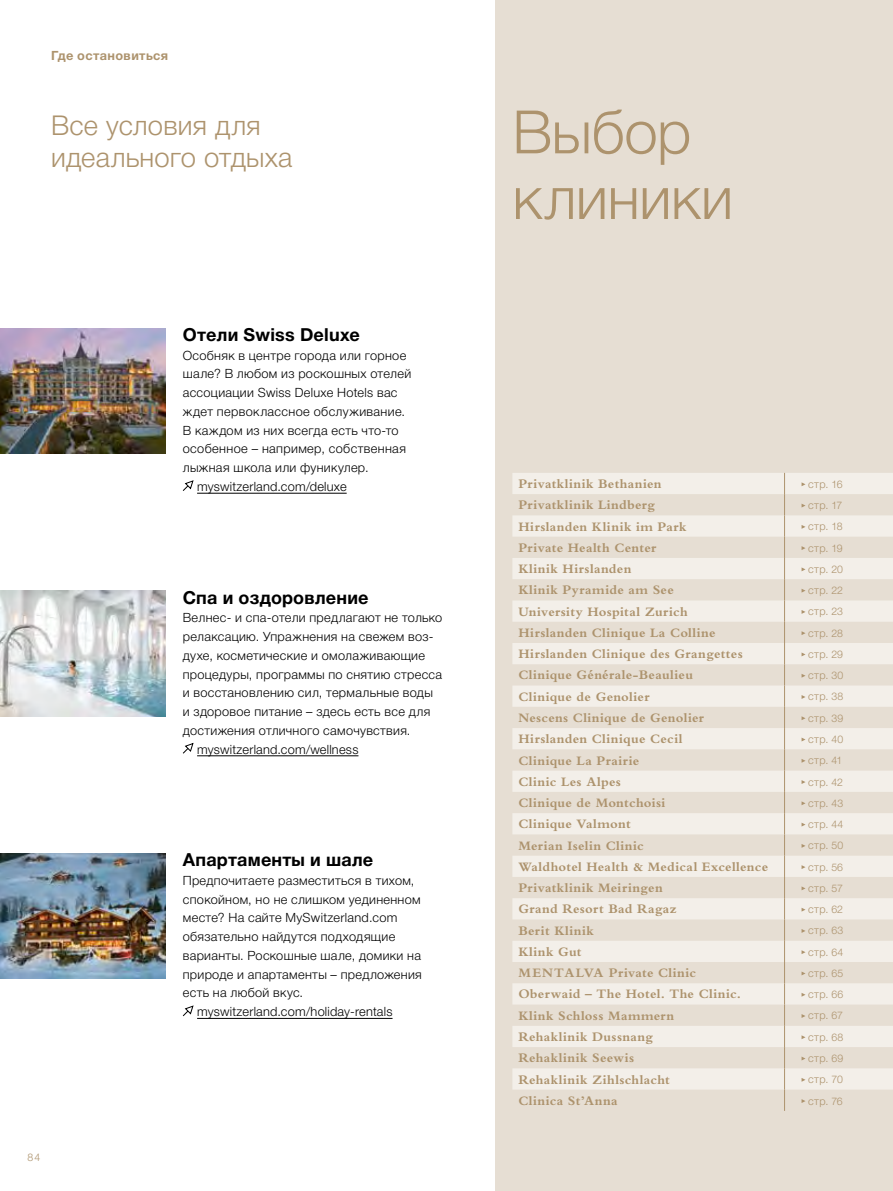
<style>
.page{position:relative;width:893px;height:1191px;background:#fff}
.page>*{position:absolute;margin:0;border:0;box-sizing:border-box;transform-origin:0 0}
.t1{font:300 60px/65.7px "Helvetica Neue LTCYR";letter-spacing:-.01em;color:#ad936d}
.t2{font:300 27.3px/32.8px "Helvetica Neue LTCYR";letter-spacing:.01em;color:#ad936d}
.t3{font:700 18px "Helvetica Neue LTCYR";letter-spacing:.01em;color:#000}
.t4{font:700 13.5px "Bembo Std";letter-spacing:.03em;color:#ad936d}
.t5{font:300 12.75px/18.8px "Helvetica Neue LTCYR";letter-spacing:.025em;color:#000}
.t6{font:300 12.75px "Helvetica Neue LT Std";letter-spacing:.02em;color:#000}
.t7{font:700 12.75px "Helvetica Neue LTCYR";letter-spacing:.03em;color:#ad936d}
.t8{font:300 10.8px "Helvetica Neue LTCYR";letter-spacing:.035em;color:#ad936d}
.t9{font:300 10.5px "Helvetica Neue LT Std";color:#ad936d}
.s1{font-family:"Helvetica Neue LT Std";font-size:10.5px}
</style>
<div class="page">
<div style="left:495px;top:0;width:398px;height:1191px;background:#e6ded3"></div>
<svg style="left:512px;top:473px;width:381px;height:616px;fill:#efeae3"></svg>
<svg style="left:784px;top:473px;width:1px;height:637px"></svg>
<svg style="left:801px;top:482px;width:4px;height:4px"></svg>
<svg style="left:801px;top:503px;width:4px;height:4px"></svg>
<svg style="left:801px;top:525px;width:4px;height:4px"></svg>
<svg style="left:801px;top:546px;width:4px;height:4px"></svg>
<svg style="left:801px;top:567px;width:4px;height:4px"></svg>
<svg style="left:801px;top:588px;width:4px;height:4px"></svg>
<svg style="left:801px;top:610px;width:4px;height:4px"></svg>
<svg style="left:801px;top:631px;width:4px;height:4px"></svg>
<svg style="left:801px;top:652px;width:4px;height:4px"></svg>
<svg style="left:801px;top:674px;width:4px;height:3px"></svg>
<svg style="left:801px;top:695px;width:4px;height:4px"></svg>
<svg style="left:801px;top:716px;width:4px;height:4px"></svg>
<svg style="left:801px;top:737px;width:4px;height:4px"></svg>
<svg style="left:801px;top:759px;width:4px;height:3px"></svg>
<svg style="left:801px;top:780px;width:4px;height:4px"></svg>
<svg style="left:801px;top:801px;width:4px;height:4px"></svg>
<svg style="left:801px;top:822px;width:4px;height:4px"></svg>
<svg style="left:801px;top:844px;width:4px;height:4px"></svg>
<svg style="left:801px;top:865px;width:4px;height:4px"></svg>
<svg style="left:801px;top:886px;width:4px;height:4px"></svg>
<svg style="left:801px;top:907px;width:4px;height:4px"></svg>
<svg style="left:801px;top:929px;width:4px;height:4px"></svg>
<svg style="left:801px;top:950px;width:4px;height:4px"></svg>
<svg style="left:801px;top:971px;width:4px;height:4px"></svg>
<svg style="left:801px;top:992px;width:4px;height:4px"></svg>
<svg style="left:801px;top:1014px;width:4px;height:4px"></svg>
<svg style="left:801px;top:1035px;width:4px;height:4px"></svg>
<svg style="left:801px;top:1056px;width:4px;height:4px"></svg>
<svg style="left:801px;top:1077px;width:4px;height:4px"></svg>
<svg style="left:801px;top:1099px;width:4px;height:4px"></svg>
<hr style="left:197px;top:493px;width:150px;height:1px;background:#000">
<svg style="left:182px;top:480px;width:12px;height:11px"></svg>
<hr style="left:197px;top:755px;width:161px;height:1px;background:#000">
<svg style="left:183px;top:742px;width:11px;height:12px"></svg>
<hr style="left:197px;top:1018px;width:196px;height:1px;background:#000">
<svg style="left:182px;top:1005px;width:12px;height:12px"></svg>
<img style="left:0;top:328px;width:166px;height:125px">
<img style="left:0;top:590px;width:166px;height:126px">
<img style="left:0;top:853px;width:166px;height:125px">
<p class="t7" style="left:51px;top:48px;width:119px">Где остановиться</p>
<h2 class="t2" style="left:51px;top:109px;width:243px">Все условия для идеального отдыха</h2>
<h1 class="t1" style="left:512px;top:100px;width:222px">Выбор клиники</h1>
<p class="t9" style="left:28px;top:1151px;width:14px">84</p>
<h3 class="t3" style="left:183px;top:325px;width:178px">Отели Swiss Deluxe</h3>
<p class="t5" style="left:183px;top:346px;width:230px">Особняк в центре города или горное шале? В любом из роскошных отелей ассоциации Swiss Deluxe Hotels вас ждет первоклассное обслуживание.<br>В каждом из них всегда есть что-то особенное – например, собственная лыжная школа или фуникулер.</p>
<p class="t6" style="left:197px;top:478px;width:151px">myswitzerland.com/deluxe</p>
<h3 class="t3" style="left:183px;top:587px;width:187px">Спа и оздоровление</h3>
<p class="t5" style="left:183px;top:608px;width:261px">Велнес- и спа-отели предлагают не только релаксацию. Упражнения на свежем воз&shy;духе, косметические и омолаживающие процедуры, программы по снятию стресса и восстановлению сил, термальные воды и здоровое питание – здесь есть все для достижения отличного самочувствия.</p>
<p class="t6" style="left:197px;top:741px;width:163px">myswitzerland.com/wellness</p>
<h3 class="t3" style="left:183px;top:850px;width:192px">Апартаменты и шале</h3>
<p class="t5" style="left:183px;top:871px;width:240px">Предпочитаете разместиться в тихом, спокойном, но не слишком уединенном месте? На сайте MySwitzerland.com обязательно найдутся подходящие варианты. Роскошные шале, домики на природе и апартаменты – предложения есть на любой вкус.</p>
<p class="t6" style="left:197px;top:1003px;width:197px">myswitzerland.com/holiday-rentals</p>
<p class="t4" style="left:518px;top:476px;width:145px">Privatklinik Bethanien</p>
<p class="t8" style="left:808px;top:478px;width:36px">стр. <span class="s1">16</span></p>
<p class="t4" style="left:518px;top:497px;width:138px">Privatklinik Lindberg</p>
<p class="t8" style="left:808px;top:499px;width:36px">стр. <span class="s1">17</span></p>
<p class="t4" style="left:518px;top:519px;width:170px">Hirslanden Klinik im Park</p>
<p class="t8" style="left:808px;top:520px;width:36px">стр. <span class="s1">18</span></p>
<p class="t4" style="left:518px;top:540px;width:140px">Private Health Center</p>
<p class="t8" style="left:808px;top:542px;width:36px">стр. <span class="s1">19</span></p>
<p class="t4" style="left:518px;top:561px;width:115px">Klinik Hirslanden</p>
<p class="t8" style="left:808px;top:563px;width:36px">стр. <span class="s1">20</span></p>
<p class="t4" style="left:518px;top:582px;width:157px">Klinik Pyramide am See</p>
<p class="t8" style="left:808px;top:584px;width:36px">стр. <span class="s1">22</span></p>
<p class="t4" style="left:518px;top:604px;width:171px">University Hospital Zurich</p>
<p class="t8" style="left:808px;top:605px;width:36px">стр. <span class="s1">23</span></p>
<p class="t4" style="left:518px;top:625px;width:199px">Hirslanden Clinique La Colline</p>
<p class="t8" style="left:808px;top:627px;width:36px">стр. <span class="s1">28</span></p>
<p class="t4" style="left:518px;top:646px;width:226px">Hirslanden Clinique des Grangettes</p>
<p class="t8" style="left:808px;top:648px;width:36px">стр. <span class="s1">29</span></p>
<p class="t4" style="left:518px;top:667px;width:176px">Clinique Générale-Beaulieu</p>
<p class="t8" style="left:808px;top:669px;width:37px">стр. <span class="s1">30</span></p>
<p class="t4" style="left:518px;top:689px;width:133px">Clinique de Genolier</p>
<p class="t8" style="left:808px;top:690px;width:37px">стр. <span class="s1">38</span></p>
<p class="t4" style="left:518px;top:710px;width:187px">Nescens Clinique de Genolier</p>
<p class="t8" style="left:808px;top:712px;width:37px">стр. <span class="s1">39</span></p>
<p class="t4" style="left:518px;top:731px;width:166px">Hirslanden Clinique Cecil</p>
<p class="t8" style="left:808px;top:733px;width:37px">стр. <span class="s1">40</span></p>
<p class="t4" style="left:518px;top:752px;width:123px">Clinique La Prairie</p>
<p class="t8" style="left:808px;top:754px;width:36px">стр. <span class="s1">41</span></p>
<p class="t4" style="left:518px;top:774px;width:104px">Clinic Les Alpes</p>
<p class="t8" style="left:808px;top:775px;width:36px">стр. <span class="s1">42</span></p>
<p class="t4" style="left:518px;top:795px;width:148px">Clinique de Montchoisi</p>
<p class="t8" style="left:808px;top:797px;width:37px">стр. <span class="s1">43</span></p>
<p class="t4" style="left:518px;top:816px;width:114px">Clinique Valmont</p>
<p class="t8" style="left:808px;top:818px;width:37px">стр. <span class="s1">44</span></p>
<p class="t4" style="left:518px;top:838px;width:127px">Merian Iselin Clinic</p>
<p class="t8" style="left:808px;top:839px;width:37px">стр. <span class="s1">50</span></p>
<p class="t4" style="left:518px;top:859px;width:251px">Waldhotel Health &amp; Medical Excellence</p>
<p class="t8" style="left:808px;top:861px;width:37px">стр. <span class="s1">56</span></p>
<p class="t4" style="left:518px;top:880px;width:146px">Privatklinik Meiringen</p>
<p class="t8" style="left:808px;top:882px;width:36px">стр. <span class="s1">57</span></p>
<p class="t4" style="left:518px;top:901px;width:160px">Grand Resort Bad Ragaz</p>
<p class="t8" style="left:808px;top:903px;width:37px">стр. <span class="s1">62</span></p>
<p class="t4" style="left:518px;top:923px;width:77px">Berit Klinik</p>
<p class="t8" style="left:808px;top:924px;width:37px">стр. <span class="s1">63</span></p>
<p class="t4" style="left:518px;top:944px;width:65px">Klink Gut</p>
<p class="t8" style="left:808px;top:946px;width:37px">стр. <span class="s1">64</span></p>
<p class="t4" style="left:518px;top:965px;width:179px">MENTALVA Private Clinic</p>
<p class="t8" style="left:808px;top:967px;width:37px">стр. <span class="s1">65</span></p>
<p class="t4" style="left:518px;top:986px;width:224px">Oberwaid – The Hotel. The Clinic.</p>
<p class="t8" style="left:808px;top:988px;width:37px">стр. <span class="s1">66</span></p>
<p class="t4" style="left:518px;top:1008px;width:157px">Klink Schloss Mammern</p>
<p class="t8" style="left:808px;top:1009px;width:36px">стр. <span class="s1">67</span></p>
<p class="t4" style="left:518px;top:1029px;width:136px">Rehaklinik Dussnang</p>
<p class="t8" style="left:808px;top:1031px;width:37px">стр. <span class="s1">68</span></p>
<p class="t4" style="left:518px;top:1050px;width:117px">Rehaklinik Seewis</p>
<p class="t8" style="left:808px;top:1052px;width:37px">стр. <span class="s1">69</span></p>
<p class="t4" style="left:518px;top:1071px;width:153px">Rehaklinik Zihlschlacht</p>
<p class="t8" style="left:808px;top:1073px;width:36px">стр. <span class="s1">70</span></p>
<p class="t4" style="left:518px;top:1093px;width:101px">Clinica St’Anna</p>
<p class="t8" style="left:808px;top:1094px;width:36px">стр. <span class="s1">76</span></p>
</div>
